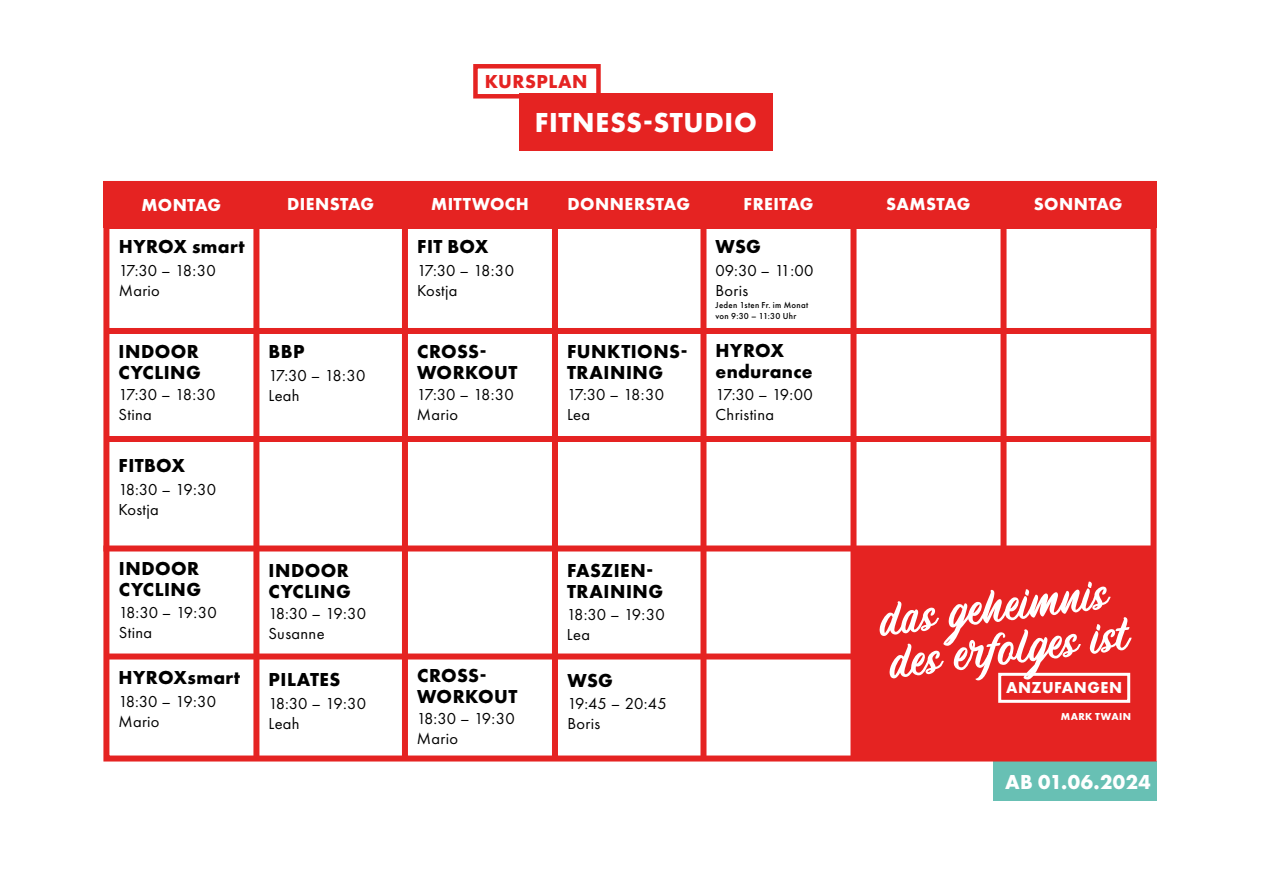
<style>
.page{position:relative;width:1263px;height:893px;background:#fff}
.page>*{position:absolute;margin:0;border:0;box-sizing:border-box;transform-origin:0 0}
.t1{font:700 45px "Machineat";color:#fff}
.t2{font:700 28.5px "Futura PT";letter-spacing:.025em;color:#fff}
.t3{font:700 21px "Futura PT";letter-spacing:.02em;color:#fff}
.t4{font:700 19.5px/21px "Futura PT";letter-spacing:.025em;color:#000}
.t5{font:700 19.5px "Futura PT";letter-spacing:.025em;color:#e52322}
.t6{font:700 18px "Futura PT";letter-spacing:.02em;color:#fff}
.t7{font:16.5px/19.8px "Futura PT";letter-spacing:.02em;color:#000}
.t8{font:700 16.5px "Futura PT";letter-spacing:.025em;color:#fff}
.t9{font:700 10.5px "Futura PT";letter-spacing:.045em;color:#fff}
.t10{font:500 9px/10.8px "Futura PT";letter-spacing:.035em;color:#000}
</style>
<div class="page">
<div style="left:993px;top:761px;width:163px;height:39px;background:#68c0b4"></div>
<div style="left:103px;top:181px;width:1053px;height:580px;border:6px solid #e52322"></div>
<div style="left:106px;top:328px;width:1046px;height:6px;background:#e52322"></div>
<div style="left:105px;top:436px;width:1045px;height:6px;background:#e52322"></div>
<div style="left:103px;top:545px;width:1052px;height:6px;background:#e52322"></div>
<div style="left:106px;top:653px;width:749px;height:6px;background:#e52322"></div>
<div style="left:253px;top:184px;width:6px;height:572px;background:#e52322"></div>
<div style="left:402px;top:185px;width:6px;height:573px;background:#e52322"></div>
<div style="left:552px;top:184px;width:6px;height:572px;background:#e52322"></div>
<div style="left:700px;top:185px;width:6px;height:573px;background:#e52322"></div>
<div style="left:850px;top:184px;width:6px;height:572px;background:#e52322"></div>
<div style="left:855px;top:547px;width:298px;height:210px;background:#e52322"></div>
<div style="left:1000px;top:184px;width:6px;height:364px;background:#e52322"></div>
<div style="left:104px;top:182px;width:1052px;height:46px;background:#e52322"></div>
<div style="left:519px;top:94px;width:253px;height:57px;background:#e52322"></div>
<div style="left:473px;top:64px;width:128px;height:35px;border:4px solid #e52322"></div>
<div style="left:998px;top:673px;width:132px;height:30px;border:3px solid #fff"></div>
<p class="t5" style="left:485px;top:69px;width:104px">KURSPLAN</p>
<h2 class="t2" style="left:535px;top:104px;width:223px">FITNESS-STUDIO</h2>
<p class="t6" style="left:141px;top:193px;width:81px">MONTAG</p>
<p class="t6" style="left:287px;top:193px;width:89px">DIENSTAG</p>
<p class="t6" style="left:431px;top:193px;width:99px">MITTWOCH</p>
<p class="t6" style="left:567px;top:193px;width:124px">DONNERSTAG</p>
<p class="t6" style="left:744px;top:193px;width:71px">FREITAG</p>
<p class="t6" style="left:886px;top:193px;width:86px">SAMSTAG</p>
<p class="t6" style="left:1034px;top:193px;width:90px">SONNTAG</p>
<p class="t4" style="left:119px;top:235px;width:127px">HYROX smart</p>
<p class="t7" style="left:119px;top:261px;width:99px">17:30 – 18:30<br>Mario</p>
<p class="t4" style="left:417px;top:235px;width:73px">FIT BOX</p>
<p class="t7" style="left:417px;top:260px;width:99px">17:30 – 18:30<br>Kostja</p>
<p class="t4" style="left:119px;top:340px;width:84px">INDOOR<br>CYCLING</p>
<p class="t4" style="left:269px;top:340px;width:37px">BBP</p>
<p class="t4" style="left:417px;top:340px;width:102px">CROSS-<br>WORKOUT</p>
<p class="t4" style="left:567px;top:340px;width:122px">FUNKTIONS-<br>TRAINING</p>
<p class="t7" style="left:268px;top:365px;width:99px">17:30 – 18:30<br>Leah</p>
<p class="t7" style="left:119px;top:385px;width:99px">17:30 – 18:30<br>Stina</p>
<p class="t7" style="left:417px;top:385px;width:99px">17:30 – 18:30<br>Mario</p>
<p class="t7" style="left:567px;top:385px;width:99px">17:30 – 18:30<br>Lea</p>
<p class="t4" style="left:119px;top:455px;width:68px">FITBOX</p>
<p class="t7" style="left:118px;top:480px;width:99px">18:30 – 19:30<br>Kostja</p>
<p class="t4" style="left:119px;top:558px;width:84px">INDOOR<br>CYCLING</p>
<p class="t7" style="left:119px;top:602px;width:99px">18:30 – 19:30<br>Stina</p>
<p class="t4" style="left:268px;top:559px;width:84px">INDOOR<br>CYCLING</p>
<p class="t4" style="left:567px;top:560px;width:98px">FASZIEN-<br>TRAINING</p>
<p class="t7" style="left:268px;top:604px;width:99px">18:30 – 19:30<br>Susanne</p>
<p class="t7" style="left:567px;top:604px;width:99px">18:30 – 19:30<br>Lea</p>
<p class="t4" style="left:118px;top:666px;width:123px">HYROXsmart</p>
<p class="t4" style="left:268px;top:668px;width:73px">PILATES</p>
<p class="t4" style="left:417px;top:664px;width:102px">CROSS-<br>WORKOUT</p>
<p class="t7" style="left:118px;top:691px;width:99px">18:30 – 19:30<br>Mario</p>
<p class="t7" style="left:268px;top:694px;width:99px">18:30 – 19:30<br>Leah</p>
<p class="t7" style="left:417px;top:709px;width:99px">18:30 – 19:30<br>Mario</p>
<p class="t4" style="left:568px;top:669px;width:47px">WSG</p>
<p class="t7" style="left:567px;top:694px;width:101px">19:45 – 20:45<br>Boris</p>
<p class="t4" style="left:715px;top:235px;width:47px">WSG</p>
<p class="t7" style="left:715px;top:260px;width:100px">09:30 – 11:00<br>Boris</p>
<p class="t10" style="left:715px;top:300px;width:94px">Jeden 1sten Fr. im Monat von 9:30 – 11:30 Uhr</p>
<p class="t4" style="left:715px;top:340px;width:99px">HYROX endurance</p>
<p class="t7" style="left:716px;top:384px;width:99px">17:30 – 19:00<br>Christina</p>
<h1 class="t1" style="left:878px;top:595px;width:230px;rotate:-7deg">das geheimnis</h1>
<h1 class="t1" style="left:888px;top:637px;width:242px;rotate:-7deg">des erfolges ist</h1>
<p class="t8" style="left:1006px;top:677px;width:117px">ANZUFANGEN</p>
<p class="t9" style="left:1061px;top:709px;width:72px">MARK TWAIN</p>
<p class="t3" style="left:1005px;top:768px;width:147px">AB 01.06.2024</p>
</div>
